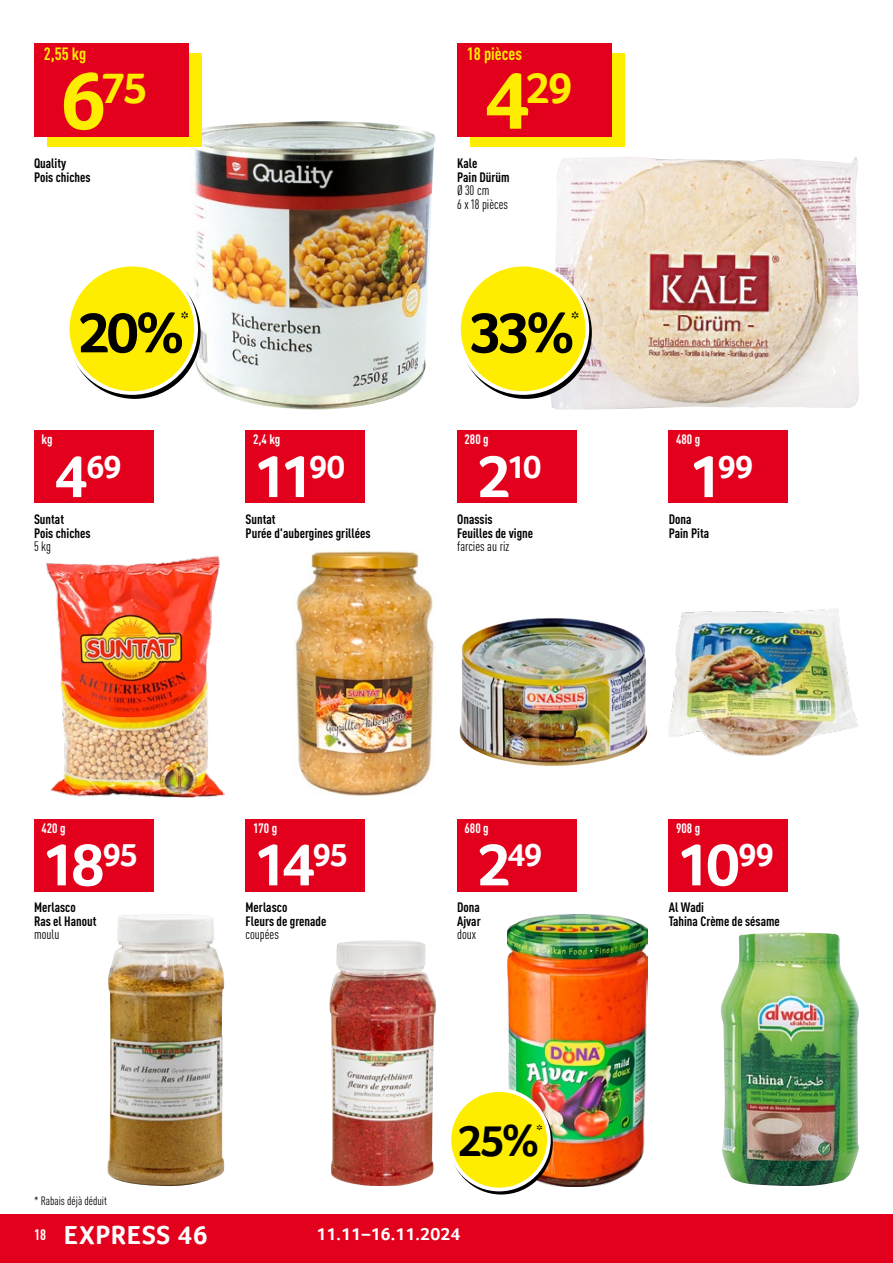
<style>
.page{position:relative;width:893px;height:1263px;background:#fff}
.page>*{position:absolute;margin:0;border:0;box-sizing:border-box;transform-origin:0 0}
.t1{font:700 61.5px "Transgourmet";letter-spacing:-.075em;color:#fff}
.t2{font:700 58.5px "Transgourmet";color:#000}
.t3{font:700 45px "Transgourmet";color:#000}
.t4{font:700 44.55px "Transgourmet";color:#ffed00}
.t5{font:700 33.3px "Transgourmet";letter-spacing:-.035em;color:#fff}
.t6{font:700 26.7px "Transgourmet";letter-spacing:.03em;color:#fff}
.t7{font:700 19.5px "Transgourmet";color:#000}
.t8{font:700 18px "Transgourmet";letter-spacing:.01em;color:#fff}
.t9{font:700 condensed 17.55px "DINOT";color:#ffed00}
.t10{font:700 15px "Transgourmet";color:#000}
.t11{font:700 condensed 13.5px/13.5px "DINOT";color:#000}
.t12{font:condensed 13.5px/13.5px "DINOT";color:#000}
.t13{font:700 condensed 13.5px "DINOT";color:#fff}
.t14{font:condensed 12px "DINOT";color:#000}
.s1{font-size:84px}
.s2{font-size:61.5px}
.s3{font-family:"DINOT";font-stretch:condensed;font-size:15px}
</style>
<div class="page">
<div style="left:0;top:1214px;width:893px;height:49px;background:#e3001d"></div>
<img style="left:188px;top:121px;width:248px;height:288px">
<img style="left:550px;top:157px;width:309px;height:252px">
<img style="left:107px;top:914px;width:118px;height:272px">
<img style="left:329px;top:940px;width:107px;height:246px">
<img style="left:508px;top:914px;width:139px;height:272px">
<img style="left:721px;top:932px;width:138px;height:254px">
<img style="left:46px;top:556px;width:178px;height:242px">
<img style="left:295px;top:551px;width:140px;height:246px">
<img style="left:459px;top:618px;width:188px;height:148px">
<img style="left:669px;top:608px;width:190px;height:147px">
<div style="left:47px;top:53px;width:155px;height:94px;background:#ffed00"></div>
<div style="left:34px;top:43px;width:155px;height:93px;background:#e3001d"></div>
<svg style="left:70px;top:269px;width:129px;height:128px"></svg>
<div style="left:68px;top:265px;width:128px;height:128px;background:#ffed00;border-radius:50%"></div>
<div style="left:66px;top:263px;width:132px;height:132px;border:4px solid #fff;border-radius:50%"></div>
<div style="left:470px;top:53px;width:155px;height:94px;background:#ffed00"></div>
<div style="left:457px;top:43px;width:155px;height:93px;background:#e3001d"></div>
<svg style="left:462px;top:269px;width:128px;height:128px"></svg>
<div style="left:459px;top:265px;width:128px;height:128px;background:#ffed00;border-radius:50%"></div>
<div style="left:457px;top:263px;width:132px;height:132px;border:4px solid #fff;border-radius:50%"></div>
<div style="left:34px;top:819px;width:119px;height:72px;background:#e3001d"></div>
<div style="left:246px;top:819px;width:119px;height:72px;background:#e3001d"></div>
<div style="left:457px;top:819px;width:119px;height:72px;background:#e3001d"></div>
<svg style="left:451px;top:1093px;width:100px;height:100px"></svg>
<div style="left:449px;top:1090px;width:100px;height:99px;background:#ffed00;border-radius:50%"></div>
<div style="left:448px;top:1088px;width:103px;height:103px;border:4px solid #fff;border-radius:50%"></div>
<div style="left:669px;top:819px;width:119px;height:72px;background:#e3001d"></div>
<div style="left:34px;top:431px;width:119px;height:72px;background:#e3001d"></div>
<div style="left:246px;top:431px;width:119px;height:72px;background:#e3001d"></div>
<div style="left:457px;top:431px;width:119px;height:72px;background:#e3001d"></div>
<div style="left:669px;top:431px;width:119px;height:72px;background:#e3001d"></div>
<p class="t9" style="left:44px;top:43px;width:44px">2,55 kg</p>
<p class="t9" style="left:467px;top:43px;width:57px">18 pièces</p>
<h3 class="t4" style="left:61px;top:62px;width:89px"><span class="s1">6</span>75</h3>
<h3 class="t4" style="left:484px;top:62px;width:91px"><span class="s1">4</span>29</h3>
<p class="t11" style="left:34px;top:156px;width:58px">Quality<br>Pois chiches</p>
<p class="t11" style="left:457px;top:156px;width:54px">Kale<br>Pain Dürüm</p>
<p class="t12" style="left:457px;top:183px;width:52px">Ø 30 cm<br>6 x 18 pièces</p>
<h2 class="t2" style="left:78px;top:298px;width:108px">20%</h2>
<h3 class="t7" style="left:181px;top:307px;width:10px">*</h3>
<h2 class="t2" style="left:470px;top:298px;width:106px">33%</h2>
<h3 class="t7" style="left:571px;top:307px;width:10px">*</h3>
<p class="t13" style="left:41px;top:431px;width:13px">kg</p>
<p class="t13" style="left:253px;top:431px;width:29px">2,4 kg</p>
<p class="t13" style="left:465px;top:431px;width:26px">280 g</p>
<p class="t13" style="left:676px;top:431px;width:26px">480 g</p>
<h3 class="t5" style="left:54px;top:447px;width:69px"><span class="s2">4</span>69</h3>
<h1 class="t1" style="left:253px;top:440px;width:93px">11<sup>90</sup></h1>
<h3 class="t5" style="left:477px;top:447px;width:66px"><span class="s2">2</span>10</h3>
<h3 class="t5" style="left:688px;top:447px;width:66px"><span class="s2">1</span>99</h3>
<p class="t11" style="left:34px;top:512px;width:58px">Suntat<br>Pois chiches</p>
<p class="t12" style="left:34px;top:539px;width:19px">5 kg</p>
<p class="t11" style="left:246px;top:512px;width:126px">Suntat<br>Purée d'aubergines grillées</p>
<p class="t11" style="left:457px;top:512px;width:77px">Onassis<br>Feuilles de vigne</p>
<p class="t12" style="left:457px;top:539px;width:54px">farcies au riz</p>
<p class="t11" style="left:669px;top:512px;width:42px">Dona<br>Pain Pita</p>
<p class="t13" style="left:41px;top:819px;width:26px">420 g</p>
<p class="t13" style="left:253px;top:819px;width:26px">170 g</p>
<p class="t13" style="left:465px;top:819px;width:26px">680 g</p>
<p class="t13" style="left:676px;top:819px;width:26px">908 g</p>
<h1 class="t1" style="left:42px;top:828px;width:98px">18<sup>95</sup></h1>
<h1 class="t1" style="left:253px;top:828px;width:96px">14<sup>95</sup></h1>
<h3 class="t5" style="left:477px;top:835px;width:67px"><span class="s2">2</span>49</h3>
<h1 class="t1" style="left:676px;top:828px;width:99px">10<sup>99</sup></h1>
<p class="t11" style="left:34px;top:900px;width:64px">Merlasco<br>Ras el Hanout</p>
<p class="t12" style="left:34px;top:928px;width:27px">moulu</p>
<p class="t11" style="left:246px;top:900px;width:82px">Merlasco<br>Fleurs de grenade</p>
<p class="t12" style="left:246px;top:928px;width:35px">coupées</p>
<p class="t11" style="left:457px;top:900px;width:25px">Dona<br>Ajvar</p>
<p class="t12" style="left:457px;top:928px;width:21px">doux</p>
<p class="t11" style="left:669px;top:900px;width:113px">Al Wadi<br>Tahina Crème de sésame</p>
<h3 class="t3" style="left:457px;top:1114px;width:83px">25%</h3>
<p class="t10" style="left:536px;top:1121px;width:8px">*</p>
<p class="t14" style="left:34px;top:1194px;width:75px">* Rabais déjà déduit</p>
<h3 class="t6" style="left:34px;top:1220px;width:175px"><span class="s3">18</span> EXPRESS 46</h3>
<h3 class="t8" style="left:316px;top:1224px;width:145px">11.11–16.11.2024</h3>
</div>
